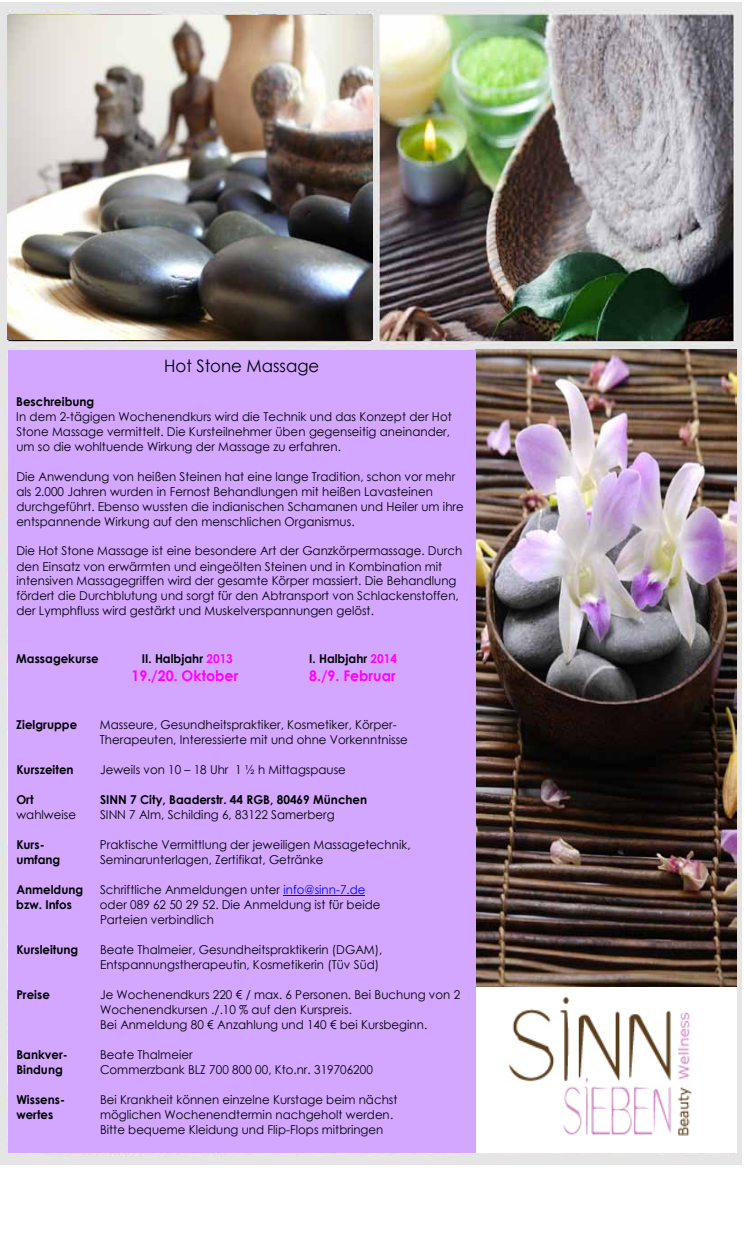
<style>
.page{position:relative;width:745px;height:1241px;background:#fff}
.page>*{position:absolute;margin:0;border:0;box-sizing:border-box;transform-origin:0 0}
.t1{font:17.12px "Century Gothic";color:#000}
.t2{font:700 14.62px "Century Gothic";color:#f0f}
.t3{font:12.12px/15px "Century Gothic";color:#000}
.t4{font:700 12.12px "Century Gothic";color:#000}
.s1{color:#f0f}
.s2{color:#00f}
</style>
<div class="page">
<img style="left:0;top:3px;width:741px;height:1161px">
<img style="left:475px;top:350px;width:260px;height:662px">
<div style="left:476px;top:987px;width:260px;height:165px;background:#fff"></div>
<img style="left:508px;top:997px;width:183px;height:139px">
<img style="left:8px;top:16px;width:364px;height:324px">
<div style="left:8px;top:350px;width:467px;height:802px;background:#d3a7ff"></div>
<hr style="left:283px;top:895px;width:82px;height:1px;background:#00f">
<h1 class="t1" style="left:164px;top:353px;width:156px">Hot Stone Massage</h1>
<p class="t4" style="left:16px;top:392px;width:79px">Beschreibung</p>
<p class="t3" style="left:16px;top:408px;width:436px">In dem 2-tägigen Wochenendkurs wird die Technik und das Konzept der Hot<br>Stone Massage vermittelt. Die Kursteilnehmer üben gegenseitig aneinander, um so die wohltuende Wirkung der Massage zu erfahren.</p>
<p class="t3" style="left:16px;top:468px;width:448px">Die Anwendung von heißen Steinen hat eine lange Tradition, schon vor mehr als 2.000 Jahren wurden in Fernost Behandlungen mit heißen Lavasteinen durchgeführt. Ebenso wussten die indianischen Schamanen und Heiler um ihre entspannende Wirkung auf den menschlichen Organismus.</p>
<p class="t3" style="left:16px;top:543px;width:447px">Die Hot Stone Massage ist eine besondere Art der Ganzkörpermassage. Durch den Einsatz von erwärmten und eingeölten Steinen und in Kombination mit intensiven Massagegriffen wird der gesamte Körper massiert. Die Behandlung fördert die Durchblutung und sorgt für den Abtransport von Schlackenstoffen, der Lymphfluss wird gestärkt und Muskelverspannungen gelöst.</p>
<p class="t4" style="left:16px;top:649px;width:84px">Massagekurse</p>
<p class="t4" style="left:142px;top:649px;width:92px">II. Halbjahr <span class="s1">2013</span></p>
<p class="t4" style="left:309px;top:649px;width:89px">I. Halbjahr <span class="s1">2014</span></p>
<p class="t2" style="left:131px;top:664px;width:108px">19./20. Oktober</p>
<p class="t2" style="left:309px;top:664px;width:88px">8./9. Februar</p>
<p class="t4" style="left:16px;top:715px;width:62px">Zielgruppe</p>
<p class="t3" style="left:100px;top:717px;width:309px">Masseure, Gesundheitspraktiker, Kosmetiker, Körper-<br>Therapeuten, Interessierte mit und ohne Vorkenntnisse</p>
<p class="t4" style="left:16px;top:760px;width:59px">Kurszeiten</p>
<p class="t3" style="left:100px;top:762px;width:247px">Jeweils von 10 – 18 Uhr 1 ½ h Mittagspause</p>
<p class="t4" style="left:16px;top:790px;width:19px">Ort</p>
<p class="t4" style="left:100px;top:790px;width:268px">SINN 7 City, Baaderstr. 44 RGB, 80469 München</p>
<p class="t3" style="left:16px;top:807px;width:61px">wahlweise</p>
<p class="t3" style="left:100px;top:807px;width:236px">SINN 7 Alm, Schilding 6, 83122 Samerberg</p>
<p class="t4" style="left:16px;top:835px;width:30px">Kurs-</p>
<p class="t3" style="left:100px;top:837px;width:312px">Praktische Vermittlung der jeweiligen Massagetechnik,</p>
<p class="t4" style="left:16px;top:850px;width:46px">umfang</p>
<p class="t3" style="left:100px;top:852px;width:225px">Seminarunterlagen, Zertifikat, Getränke</p>
<p class="t4" style="left:16px;top:880px;width:68px">Anmeldung</p>
<p class="t3" style="left:100px;top:881px;width:267px">Schriftliche Anmeldungen unter <span class="s2">info@sinn-7.de</span></p>
<p class="t4" style="left:16px;top:895px;width:57px">bzw. Infos</p>
<p class="t3" style="left:100px;top:897px;width:282px">oder 089 62 50 29 52. Die Anmeldung ist für beide<br>Parteien verbindlich</p>
<p class="t4" style="left:16px;top:940px;width:63px">Kursleitung</p>
<p class="t3" style="left:100px;top:941px;width:284px">Beate Thalmeier, Gesundheitspraktikerin (DGAM),<br>Entspannungstherapeutin, Kosmetikerin (Tüv Süd)</p>
<p class="t4" style="left:16px;top:985px;width:35px">Preise</p>
<p class="t3" style="left:100px;top:986px;width:361px">Je Wochenendkurs 220 € / max. 6 Personen. Bei Buchung von 2<br>Wochenendkursen ./.10 % auf den Kurspreis.<br>Bei Anmeldung 80 € Anzahlung und 140 € bei Kursbeginn.</p>
<p class="t4" style="left:16px;top:1045px;width:53px">Bankver-</p>
<p class="t3" style="left:100px;top:1046px;width:94px">Beate Thalmeier</p>
<p class="t4" style="left:16px;top:1060px;width:48px">Bindung</p>
<p class="t3" style="left:100px;top:1061px;width:274px">Commerzbank BLZ 700 800 00, Kto.nr. 319706200</p>
<p class="t4" style="left:16px;top:1090px;width:50px">Wissens-</p>
<p class="t3" style="left:100px;top:1091px;width:299px">Bei Krankheit können einzelne Kurstage beim nächst</p>
<p class="t4" style="left:16px;top:1105px;width:38px">wertes</p>
<p class="t3" style="left:100px;top:1106px;width:294px">möglichen Wochenendtermin nachgeholt werden.<br>Bitte bequeme Kleidung und Flip-Flops mitbringen</p>
</div>
